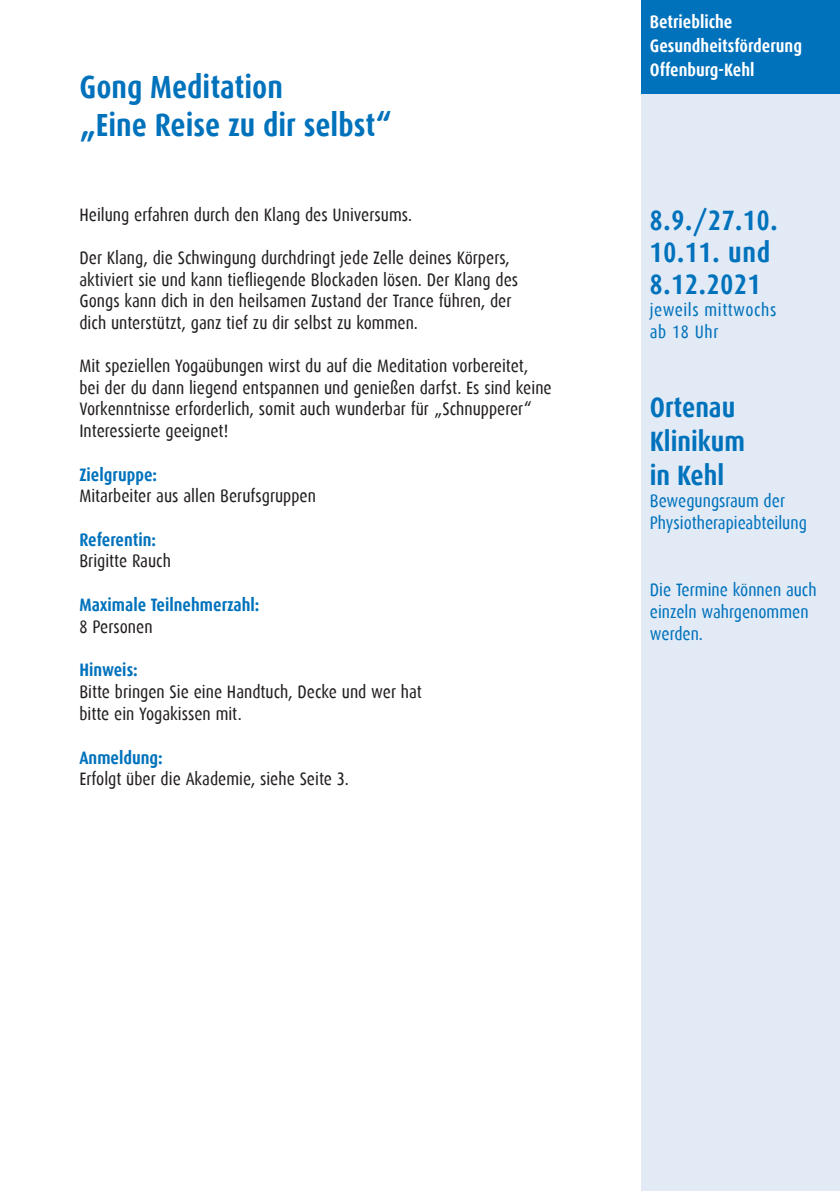
<style>
.page{position:relative;width:840px;height:1191px;background:#fff}
.page>*{position:absolute;margin:0;border:0;box-sizing:border-box;transform-origin:0 0}
.t1{font:700 32px/38.4px "Dax Condensed";color:#0072bc}
.t2{font:700 28px/32px "Dax Condensed";letter-spacing:.03em;color:#0072bc}
.t3{font:700 28px/33.6px "Dax Condensed";color:#0072bc}
.t4{font:18px/21.6px "Dax Condensed";color:#231f20}
.t5{font:18px/22px "Dax Condensed";color:#0072bc}
.t6{font:700 18px "Dax Condensed";color:#0072bc}
.t7{font:700 18px "Dax Condensed";color:#fff}
.t8{font:18px/22px "Dax Condensed";letter-spacing:.03em;color:#0072bc}
</style>
<div class="page">
<div style="left:641px;top:0;width:198px;height:1191px;background:#e2eaf6"></div>
<div style="left:641px;top:0;width:198px;height:94px;background:#0072bc"></div>
<p class="t1" style="left:79px;top:68px;width:314px">Gong Meditation<br>„Eine Reise zu dir selbst“</p>
<p class="t4" style="left:79px;top:204px;width:334px">Heilung erfahren durch den Klang des Universums.</p>
<p class="t4" style="left:79px;top:247px;width:431px">Der Klang, die Schwingung durchdringt jede Zelle deines Körpers,</p>
<p class="t4" style="left:79px;top:269px;width:440px">aktiviert sie und kann tiefliegende Blockaden lösen. Der Klang des</p>
<p class="t4" style="left:79px;top:290px;width:433px">Gongs kann dich in den heilsamen Zustand der Trance führen, der</p>
<p class="t4" style="left:79px;top:312px;width:340px">dich unterstützt, ganz tief zu dir selbst zu kommen.</p>
<p class="t4" style="left:79px;top:355px;width:450px">Mit speziellen Yogaübungen wirst du auf die Meditation vorbereitet,</p>
<p class="t4" style="left:79px;top:377px;width:473px">bei der du dann liegend entspannen und genießen darfst. Es sind keine<br>Vorkenntnisse erforderlich, somit auch wunderbar für „Schnupperer“<br>Interessierte geeignet!</p>
<p class="t6" style="left:79px;top:464px;width:79px">Zielgruppe:</p>
<p class="t4" style="left:79px;top:485px;width:238px">Mitarbeiter aus allen Berufsgruppen</p>
<p class="t6" style="left:79px;top:529px;width:78px">Referentin:</p>
<p class="t4" style="left:79px;top:550px;width:93px">Brigitte Rauch</p>
<p class="t6" style="left:79px;top:595px;width:181px">Maximale Teilnehmerzahl:</p>
<p class="t4" style="left:79px;top:616px;width:75px">8 Personen</p>
<p class="t6" style="left:79px;top:660px;width:60px">Hinweis:</p>
<p class="t4" style="left:79px;top:681px;width:343px">Bitte bringen Sie eine Handtuch, Decke und wer hat bitte ein Yogakissen mit.</p>
<p class="t6" style="left:79px;top:747px;width:85px">Anmeldung:</p>
<p class="t4" style="left:79px;top:768px;width:271px">Erfolgt über die Akademie, siehe Seite 3.</p>
<p class="t7" style="left:649px;top:12px;width:84px">Betriebliche</p>
<p class="t7" style="left:649px;top:36px;width:153px">Gesundheitsförderung</p>
<p class="t7" style="left:649px;top:60px;width:106px">Offenburg-Kehl</p>
<p class="t2" style="left:649px;top:205px;width:129px">8.9./27.10.<br>10.11. und<br>8.12.2021</p>
<p class="t8" style="left:649px;top:299px;width:128px">jeweils mittwochs ab 18 Uhr</p>
<p class="t3" style="left:649px;top:391px;width:97px">Ortenau<br>Klinikum in Kehl</p>
<p class="t5" style="left:649px;top:489px;width:158px">Bewegungsraum der<br>Physiotherapieabteilung</p>
<p class="t5" style="left:649px;top:579px;width:168px">Die Termine können auch einzeln wahrgenommen werden.</p>
</div>
